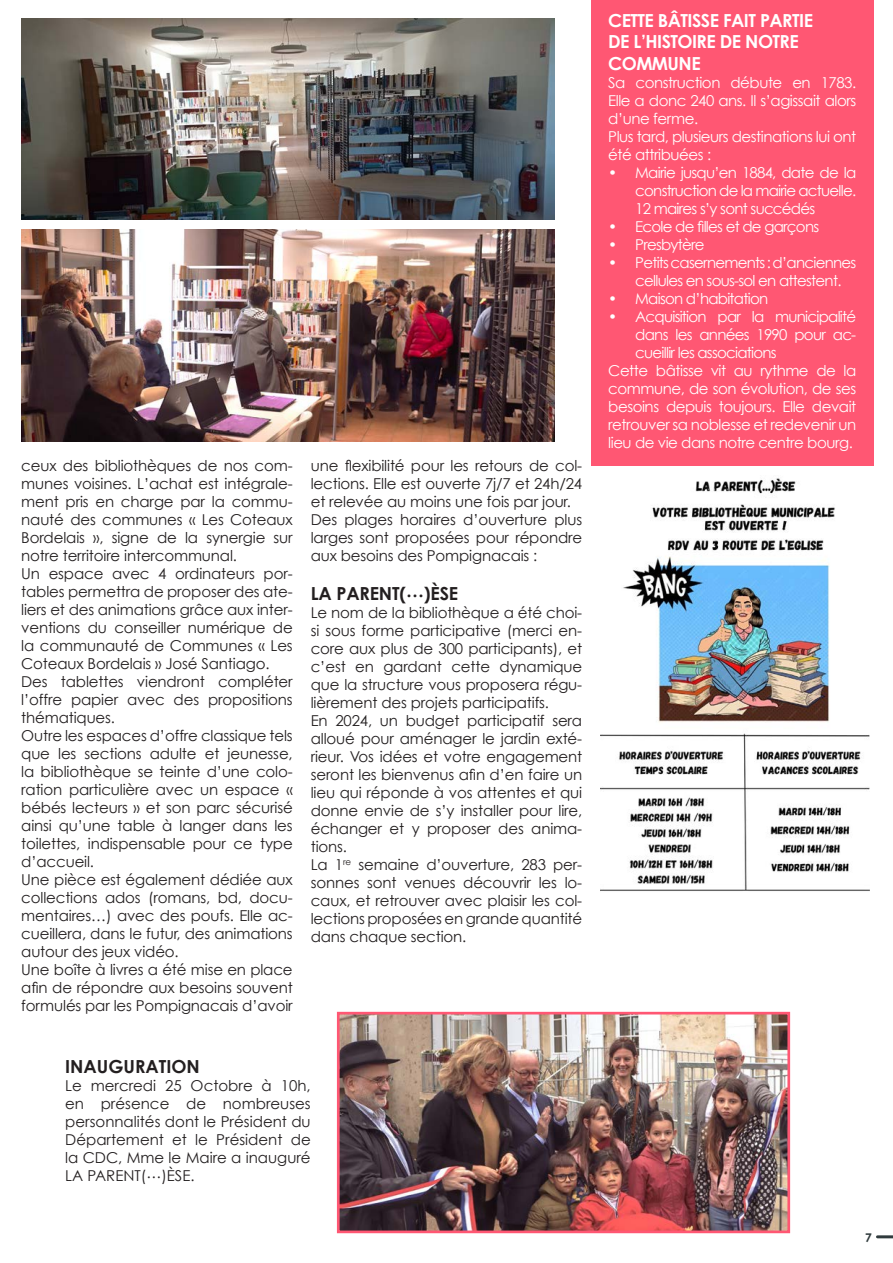
<style>
.page{position:relative;width:893px;height:1263px;background:#fff}
.page>*{position:absolute;margin:0;border:0;box-sizing:border-box;transform-origin:0 0}
.t1{font:700 18px/21.6px "Century Gothic";letter-spacing:-.03em;color:#fff}
.t2{font:700 18px "Century Gothic";color:#231f20}
.t3{font:15px/18px "Century Gothic";letter-spacing:-.01em;color:#231f20;text-align:justify}
.t4{font:15px/18px "Century Gothic";letter-spacing:-.05em;color:#fff;text-align:justify}
.t5{font:15px/18px "Century Gothic";letter-spacing:-.03em;color:#fff}
.t6{font:700 12px "Century Gothic";color:#303b3d}
</style>
<div class="page">
<hr style="left:877px;top:1235px;width:16px;height:3px;background:#303b3d">
<img style="left:341px;top:1016px;width:445px;height:213px">
<div style="left:337px;top:1012px;width:453px;height:221px;border:3px solid #ff5773"></div>
<img style="left:21px;top:19px;width:534px;height:201px">
<img style="left:21px;top:229px;width:534px;height:212px">
<div style="left:591px;top:0;width:282px;height:465px;background:#ff5773"></div>
<img style="left:600px;top:478px;width:270px;height:413px">
<p class="t3" style="left:21px;top:456px;width:273px">ceux des bibliothèques de nos com&shy;munes voisines. L’achat est intégrale&shy;ment pris en charge par la commu&shy;nauté des communes « Les Coteaux Bordelais », signe de la synergie sur notre territoire intercommunal.</p>
<p class="t3" style="left:21px;top:564px;width:273px">Un espace avec 4 ordinateurs por&shy;tables permettra de proposer des ate&shy;liers et des animations grâce aux inter&shy;ventions du conseiller numérique de la communauté de Communes « Les Coteaux Bordelais » José Santiago.</p>
<p class="t3" style="left:21px;top:672px;width:273px">Des tablettes viendront compléter l’offre papier avec des propositions thématiques.</p>
<p class="t3" style="left:21px;top:726px;width:273px">Outre les espaces d’offre classique tels que les sections adulte et jeunesse, la bibliothèque se teinte d’une colo&shy;ration particulière avec un espace « bébés lecteurs » et son parc sécurisé ainsi qu’une table à langer dans les toilettes, indispensable pour ce type d’accueil.</p>
<p class="t3" style="left:21px;top:870px;width:273px">Une pièce est également dédiée aux collections ados (romans, bd, docu&shy;mentaires…) avec des poufs. Elle ac&shy;cueillera, dans le futur, des animations autour des jeux vidéo.</p>
<p class="t3" style="left:21px;top:960px;width:273px">Une boîte à livres a été mise en place afin de répondre aux besoins souvent formulés par les Pompignacais d’avoir</p>
<p class="t3" style="left:311px;top:456px;width:273px">une flexibilité pour les retours de col&shy;lections. Elle est ouverte 7j/7 et 24h/24 et relevée au moins une fois par jour.</p>
<p class="t3" style="left:311px;top:510px;width:273px">Des plages horaires d’ouverture plus larges sont proposées pour répondre aux besoins des Pompignacais :</p>
<p class="t2" style="left:311px;top:582px;width:149px">LA PARENT(…)ÈSE</p>
<p class="t3" style="left:311px;top:603px;width:273px">Le nom de la bibliothèque a été choi&shy;si sous forme participative (merci en&shy;core aux plus de 300 participants), et c’est en gardant cette dynamique que la structure vous proposera régu&shy;lièrement des projets participatifs.</p>
<p class="t3" style="left:311px;top:711px;width:273px">En 2024, un budget participatif sera alloué pour aménager le jardin exté&shy;rieur. Vos idées et votre engagement seront les bienvenus afin d’en faire un lieu qui réponde à vos attentes et qui donne envie de s’y installer pour lire, échanger et y proposer des anima&shy;tions.</p>
<p class="t3" style="left:311px;top:855px;width:273px">La 1<sup>re</sup> semaine d’ouverture, 283 per&shy;sonnes sont venues découvrir les lo&shy;caux, et retrouver avec plaisir les col&shy;lections proposées en grande quantité dans chaque section.</p>
<p class="t2" style="left:65px;top:1055px;width:136px">INAUGURATION</p>
<p class="t3" style="left:65px;top:1076px;width:247px">Le mercredi 25 Octobre à 10h, en présence de nombreuses personnalités dont le Président du Département et le Président de la CDC, Mme le Maire a inauguré LA PARENT(…)ÈSE.</p>
<p class="t1" style="left:608px;top:9px;width:206px">CETTE BÂTISSE FAIT PARTIE<br>DE L’HISTOIRE DE NOTRE<br>COMMUNE</p>
<p class="t4" style="left:608px;top:73px;width:250px">Sa construction débute en 1783.<br>Elle a donc 240 ans. Il s’agissait alors d’une ferme.</p>
<p class="t5" style="left:608px;top:127px;width:250px">Plus tard, plusieurs destinations lui ont été attribuées :</p>
<p class="t4" style="left:635px;top:163px;width:223px;text-indent:-27px">• Mairie jusqu’en 1884, date de la construction de la mairie actuelle.<br>12 maires s’y sont succédés</p>
<p class="t4" style="left:608px;top:217px;width:212px">• Ecole de filles et de garçons</p>
<p class="t4" style="left:608px;top:235px;width:98px">• Presbytère</p>
<p class="t4" style="left:635px;top:253px;width:223px;text-indent:-27px">• Petits casernements : d’anciennes cellules en sous-sol en attestent.</p>
<p class="t4" style="left:608px;top:289px;width:162px">• Maison d’habitation</p>
<p class="t4" style="left:635px;top:307px;width:223px;text-indent:-27px">• Acquisition par la municipalité dans les années 1990 pour ac&shy;cueillir les associations</p>
<p class="t4" style="left:608px;top:361px;width:250px">Cette bâtisse vit au rythme de la commune, de son évolution, de ses besoins depuis toujours. Elle devait retrouver sa noblesse et redevenir un lieu de vie dans notre centre bourg.</p>
<p class="t6" style="left:865px;top:1230px;width:8px">7</p>
</div>
